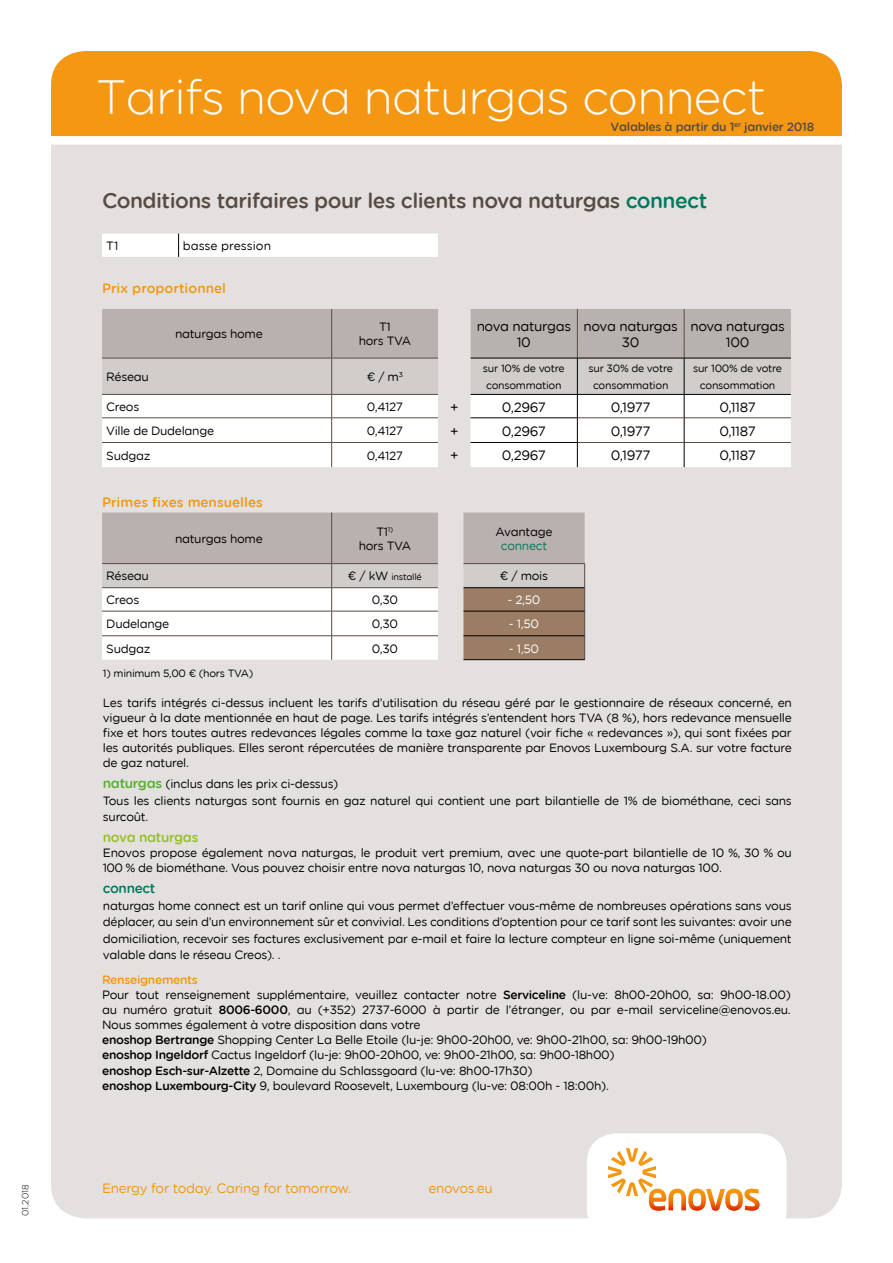
<style>
.page{position:relative;width:893px;height:1263px;background:#fff}
.page>*{position:absolute;margin:0;border:0;box-sizing:border-box;transform-origin:0 0}
.t1{font:48px "Gotham Rounded Light Enovos";letter-spacing:-.025em;color:#fff}
.t2{font:21px "Gotham Rounded Medium Enovos";letter-spacing:-.025em;color:#584b44}
.t3{font:13.5px/16.2px "Gotham Rounded Book Enovos";letter-spacing:-.025em;color:#000;text-align:center}
.t4{font:13.5px "Gotham Rounded Book Enovos";letter-spacing:-.025em;color:#f49712}
.t5{font:13.5px "Gotham Rounded Medium Enovos";color:#f49712}
.t6{font:13.5px "Gotham Rounded Medium Enovos";letter-spacing:-.025em;color:#95c11f}
.t7{font:13.5px "Gotham Rounded Medium Enovos";letter-spacing:-.025em;color:#00795d}
.t8{font:12px/15px "Gotham Rounded Book Enovos";letter-spacing:-.025em;color:#000}
.t9{font:12px "Gotham Rounded Medium Enovos";letter-spacing:-.025em;color:#584b44}
.t10{font:12px "Gotham Rounded Book Enovos";color:#fff}
.t11{font:12px "Gotham Rounded Medium Enovos";letter-spacing:-.025em;color:#f49712}
.t12{font:12px "Gotham Rounded Book Enovos";color:#000}
.t13{font:12px "Gotham Rounded Book Enovos";letter-spacing:-.025em;color:#00795d}
.t14{font:10.5px/16.5px "Gotham Rounded Book Enovos";letter-spacing:-.025em;color:#000;text-align:center}
.t15{font:9px "Gotham Rounded Book Enovos";letter-spacing:-.025em;color:#000}
.t16{font:9px "Gotham Rounded Light Enovos";color:#000}
.s1{color:#00795d}
.s2{font-size:12px}
.s3{font-family:"Gotham Rounded Medium Enovos";font-size:13.5px;color:#56af31}
.s4{font-family:"Gotham Rounded Medium Enovos"}
</style>
<div class="page">
<div style="left:51px;top:145px;width:791px;height:1073px;background:#e3e0df"></div>
<div style="left:51px;top:51px;width:791px;height:85px;background:#f49712"></div>
<div style="left:587px;top:1133px;width:200px;height:106px;background:#fff;border-radius:30px"></div>
<svg style="left:608px;top:1148px;width:152px;height:63px"></svg>
<svg style="left:102px;top:309px;width:689px;height:158px"></svg>
<hr style="left:471px;top:358px;width:106px;height:1px;background:#000">
<hr style="left:577px;top:358px;width:107px;height:1px;background:#000">
<hr style="left:577px;top:358px;width:1px;height:36px;background:#000">
<hr style="left:684px;top:358px;width:107px;height:1px;background:#000">
<hr style="left:684px;top:358px;width:1px;height:36px;background:#000">
<hr style="left:471px;top:394px;width:106px;height:1px;background:#000">
<hr style="left:577px;top:394px;width:107px;height:1px;background:#000">
<hr style="left:684px;top:394px;width:107px;height:1px;background:#000">
<svg style="left:102px;top:234px;width:336px;height:23px"></svg>
<svg style="left:102px;top:513px;width:483px;height:147px"></svg>
<hr style="left:463px;top:563px;width:122px;height:1px;background:#584b44">
<hr style="left:463px;top:587px;width:121px;height:1px;background:#000">
<hr style="left:463px;top:611px;width:121px;height:1px;background:#000">
<hr style="left:463px;top:635px;width:121px;height:1px;background:#000">
<hr style="left:463px;top:659px;width:122px;height:1px;background:#000">
<p class="t16" style="left:19px;top:1216px;width:33px;rotate:-90deg">01.2018</p>
<h1 class="t1" style="left:96px;top:65px;width:672px">Tarifs nova naturgas connect</h1>
<p class="t9" style="left:611px;top:118px;width:205px">Valables à partir du 1<sup>er</sup> janvier 2018</p>
<h2 class="t2" style="left:102px;top:186px;width:607px">Conditions tarifaires pour les clients nova naturgas <span class="s1">connect</span></h2>
<p class="t8" style="left:106px;top:238px;width:14px">T1</p>
<p class="t12" style="left:183px;top:238px;width:90px">basse pression</p>
<p class="t5" style="left:102px;top:278px;width:126px">Prix proportionnel</p>
<p class="t8" style="left:175px;top:326px;width:89px">naturgas home</p>
<p class="t8" style="left:359px;top:319px;width:54px;line-height:14.4px;text-align:center">T1<br>hors TVA</p>
<p class="t3" style="left:477px;top:317px;width:96px">nova naturgas<br>10</p>
<p class="t3" style="left:584px;top:317px;width:96px">nova naturgas<br>30</p>
<p class="t3" style="left:690px;top:317px;width:96px">nova naturgas<br>100</p>
<p class="t8" style="left:106px;top:369px;width:44px">Réseau</p>
<p class="t8" style="left:367px;top:369px;width:38px">€ / m<sup>3</sup></p>
<p class="t14" style="left:483px;top:360px;width:83px">sur 10% de votre consommation</p>
<p class="t14" style="left:588px;top:360px;width:86px">sur 30% de votre consommation</p>
<p class="t14" style="left:693px;top:360px;width:91px">sur 100% de votre consommation</p>
<p class="t8" style="left:106px;top:399px;width:35px">Creos</p>
<p class="t8" style="left:367px;top:399px;width:38px">0,4127</p>
<p class="t3" style="left:450px;top:398px;width:10px">+</p>
<p class="t3" style="left:502px;top:398px;width:46px">0,2967</p>
<p class="t3" style="left:611px;top:398px;width:41px">0,1977</p>
<p class="t3" style="left:719px;top:398px;width:38px">0,1187</p>
<p class="t8" style="left:106px;top:423px;width:109px">Ville de Dudelange</p>
<p class="t8" style="left:367px;top:423px;width:38px">0,4127</p>
<p class="t3" style="left:450px;top:422px;width:10px">+</p>
<p class="t3" style="left:502px;top:422px;width:46px">0,2967</p>
<p class="t3" style="left:611px;top:422px;width:41px">0,1977</p>
<p class="t3" style="left:719px;top:422px;width:38px">0,1187</p>
<p class="t8" style="left:106px;top:447px;width:46px">Sudgaz</p>
<p class="t8" style="left:367px;top:447px;width:38px">0,4127</p>
<p class="t3" style="left:450px;top:447px;width:10px">+</p>
<p class="t3" style="left:502px;top:447px;width:46px">0,2967</p>
<p class="t3" style="left:611px;top:447px;width:41px">0,1977</p>
<p class="t3" style="left:719px;top:447px;width:38px">0,1187</p>
<p class="t5" style="left:102px;top:492px;width:162px">Primes fixes mensuelles</p>
<p class="t8" style="left:175px;top:530px;width:89px">naturgas home</p>
<p class="t8" style="left:359px;top:524px;width:54px;line-height:14.4px;text-align:center">T1<sup>1)<br></sup>hors TVA</p>
<p class="t8" style="left:496px;top:523px;width:58px">Avantage</p>
<p class="t13" style="left:501px;top:537px;width:48px">connect</p>
<p class="t8" style="left:106px;top:568px;width:44px">Réseau</p>
<p class="t15" style="left:348px;top:571px;width:75px"><span class="s2">€ / kW</span> installé</p>
<p class="t8" style="left:500px;top:568px;width:50px">€ / mois</p>
<p class="t8" style="left:106px;top:592px;width:35px">Creos</p>
<p class="t8" style="left:372px;top:592px;width:28px">0,30</p>
<p class="t10" style="left:507px;top:592px;width:35px">- 2,50</p>
<p class="t8" style="left:106px;top:616px;width:65px">Dudelange</p>
<p class="t8" style="left:372px;top:616px;width:28px">0,30</p>
<p class="t10" style="left:509px;top:616px;width:32px">- 1,50</p>
<p class="t8" style="left:106px;top:640px;width:46px">Sudgaz</p>
<p class="t8" style="left:372px;top:640px;width:28px">0,30</p>
<p class="t10" style="left:509px;top:640px;width:32px">- 1,50</p>
<p class="t14" style="left:103px;top:665px;width:152px">1) minimum 5,00 € (hors TVA)</p>
<p class="t8" style="left:103px;top:695px;width:690px;text-align:justify">Les tarifs intégrés ci-dessus incluent les tarifs d’utilisation du réseau géré par le gestionnaire de réseaux concerné, en vigueur à la date mentionnée en haut de page. Les tarifs intégrés s’entendent hors TVA (8 %), hors redevance mensuelle fixe et hors toutes autres redevances légales comme la taxe gaz naturel (voir fiche « redevances »), qui sont fixées par les autorités publiques. Elles seront répercutées de manière transparente par Enovos Luxembourg S.A. sur votre facture de gaz naturel.</p>
<p class="t8" style="left:103px;top:775px;width:690px;line-height:16.5px"><span class="s3">naturgas</span> (inclus dans les prix ci-dessus)<br>Tous les clients naturgas sont fournis en gaz naturel qui contient une part bilantielle de 1% de biométhane, ceci sans surcoût.</p>
<p class="t6" style="left:103px;top:828px;width:97px">nova naturgas</p>
<p class="t8" style="left:103px;top:845px;width:690px">Enovos propose également nova naturgas, le produit vert premium, avec une quote-part bilantielle de 10 %, 30 % ou<br>100 % de biométhane. Vous pouvez choisir entre nova naturgas 10, nova naturgas 30 ou nova naturgas 100.</p>
<p class="t7" style="left:103px;top:879px;width:54px">connect</p>
<p class="t8" style="left:103px;top:897px;width:690px;line-height:16.5px;text-align:justify">naturgas home connect est un tarif online qui vous permet d’effectuer vous-même de nombreuses opérations sans vous déplacer, au sein d’un environnement sûr et convivial. Les conditions d’optention pour ce tarif sont les suivantes: avoir une domiciliation, recevoir ses factures exclusivement par e-mail et faire la lecture compteur en ligne soi-même (uniquement valable dans le réseau Creos). .</p>
<p class="t11" style="left:102px;top:972px;width:97px">Renseignements</p>
<p class="t8" style="left:102px;top:987px;width:690px">Pour tout renseignement supplémentaire, veuillez contacter notre <span class="s4">Serviceline</span> (lu-ve: 8h00-20h00, sa: 9h00-18.00) au numéro gratuit <span class="s4">8006-6000</span>, au (+352) 2737-6000 à partir de l’étranger, ou par e-mail serviceline@enovos.eu.<br>Nous sommes également à votre disposition dans votre<br><span class="s4">enoshop Bertrange</span> Shopping Center La Belle Etoile (lu-je: 9h00-20h00, ve: 9h00-21h00, sa: 9h00-19h00)<br><span class="s4">enoshop Ingeldorf</span> Cactus Ingeldorf (lu-je: 9h00-20h00, ve: 9h00-21h00, sa: 9h00-18h00)<br><span class="s4">enoshop Esch-sur-Alzette</span> 2, Domaine du Schlassgoard (lu-ve: 8h00-17h30)<br><span class="s4">enoshop Luxembourg-City</span> 9, boulevard Roosevelt, Luxembourg (lu-ve: 08:00h - 18:00h).</p>
<p class="t4" style="left:102px;top:1179px;width:250px">Energy for today. Caring for tomorrow.</p>
<p class="t4" style="left:429px;top:1179px;width:66px">enovos.eu</p>
</div>
